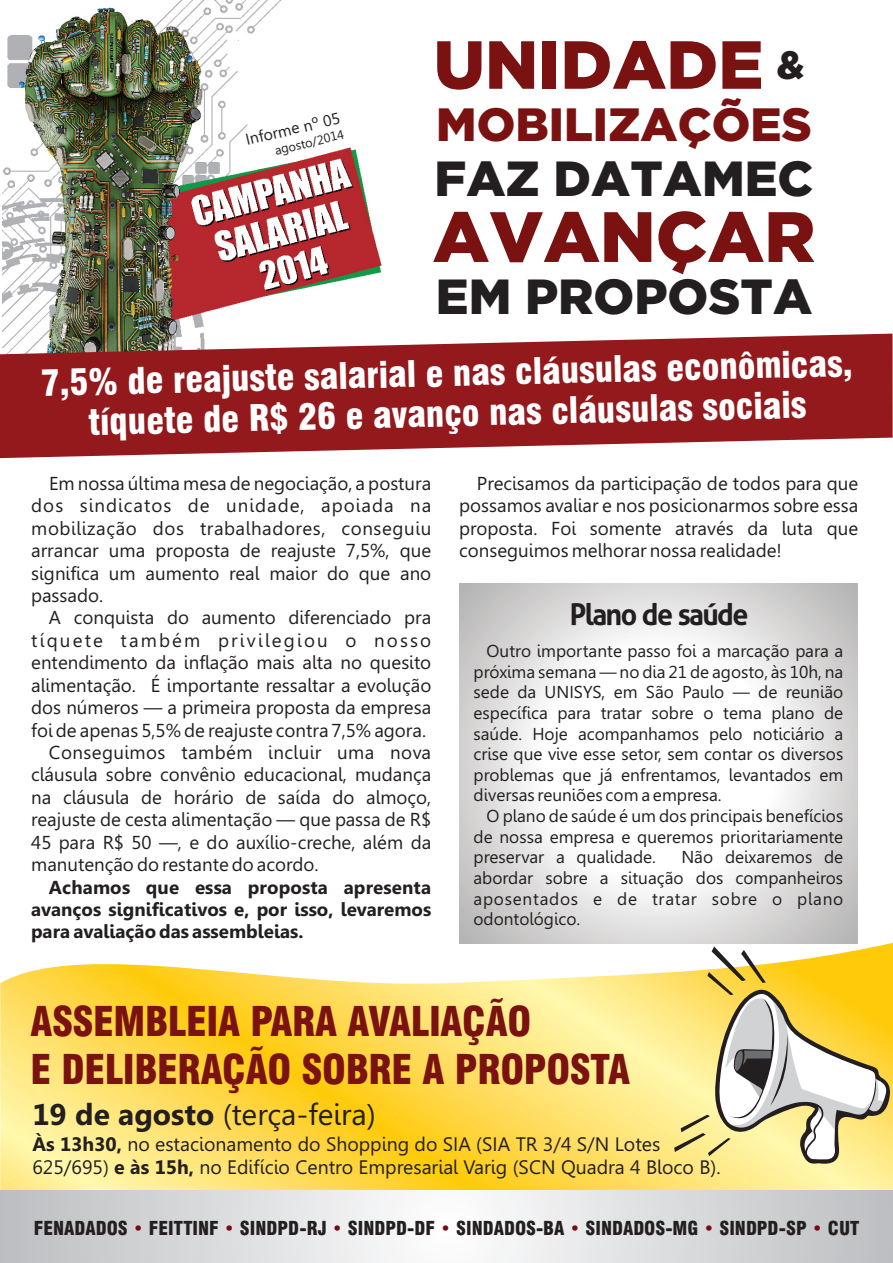
<style>
.page{position:relative;width:893px;height:1263px;background:#fff}
.page>*{position:absolute;margin:0;border:0;box-sizing:border-box;transform-origin:0 0}
.t1{font:900 71.1px "Gotham";color:#7a1211}
.t2{font:900 67.8px "Gotham";color:#7a1211}
.t3{font:900 49.2px "Gotham";color:#231f20}
.t4{font:900 46.65px "Gotham";color:#7a1211}
.t5{font:900 condensed 40.05px/48px "Swiss 721 BT";letter-spacing:-.01em;color:#7a1211}
.t6{font:900 39.45px "Gotham";color:#231f20}
.t7{font:900 condensed 35.55px "Swiss 721 BT";color:#fff}
.t8{font:30px "Leelawadee";color:#231f20}
.t9{font:700 30px "Aller";letter-spacing:-.055em;color:#231f20;scale:.95 1}
.t10{font:19.5px/23.2px "Leelawadee";color:#231f20}
.t11{font:18.75px/22.4px "Leelawadee";color:#231f20;text-align:justify}
.t12{font:700 18.75px/22.4px "Leelawadee";color:#231f20;text-align:justify}
.t13{font:900 condensed 18.75px "Swiss 721 BT";color:#231f20}
.t14{font:18.75px "Leelawadee";letter-spacing:.02em;color:#231f20}
.t15{font:18.75px "Leelawadee";letter-spacing:.115em;color:#231f20}
.t16{font:17.25px/20.7px "Leelawadee";color:#231f20;text-align:justify}
.t17{font:15.9px "Leelawadee";color:#231f20}
.t18{font:12.75px "Leelawadee";color:#231f20}
.s1{font-weight:700}
.s2{color:#750c15}
</style>
<div class="page">
<svg style="left:0;top:942px;width:893px;height:249px;background:#fee274"></svg>
<svg style="left:459px;top:584px;width:399px;height:359px"></svg>
<img style="left:2px;top:0;width:379px;height:334px">
<svg style="left:0;top:1191px;width:893px;height:72px"></svg>
<svg style="left:0;top:334px;width:893px;height:124px;background:#a23b3d"></svg>
<svg style="left:674px;top:946px;width:216px;height:218px"></svg>
<svg style="left:62px;top:389px;width:6px;height:12px"></svg>
<svg style="left:534px;top:357px;width:6px;height:27px"></svg>
<div style="left:737px;top:391px;width:52px;height:29px;background:#94191c"></div>
<p class="t17" style="left:244px;top:130px;width:98px;rotate:-13deg">Informe nº 05</p>
<p class="t18" style="left:294px;top:138px;width:51px;rotate:-13deg">st/04</p>
<p class="t18" style="left:273px;top:143px;width:65px;rotate:-13deg">ago o2 1</p>
<h2 class="t2" style="left:434px;top:39px;width:331px">UNIDADE</h2>
<h3 class="t4" style="left:436px;top:107px;width:377px">MOBILIZAÇÕES</h3>
<h3 class="t6" style="left:777px;top:50px;width:29px">&amp;</h3>
<h3 class="t3" style="left:435px;top:160px;width:381px">FAZ DATAMEC</h3>
<h1 class="t1" style="left:433px;top:210px;width:384px">AVANÇAR</h1>
<h3 class="t3" style="left:436px;top:278px;width:378px">EM PROPOSTA</h3>
<h3 class="t7" style="left:379px;top:360px;width:264px;rotate:-1deg">i l e nas c áusu a</h3>
<h3 class="t7" style="left:701px;top:352px;width:143px;rotate:-1deg">on mi as</h3>
<h3 class="t7" style="left:613px;top:354px;width:241px;rotate:-1deg">lsec ô c ,</h3>
<h3 class="t7" style="left:41px;top:368px;width:368px;rotate:-1deg">7 5% de r j s e alar a</h3>
<h3 class="t7" style="left:185px;top:365px;width:136px;rotate:-1deg">eaut s</h3>
<h3 class="t7" style="left:100px;top:407px;width:219px;rotate:-1deg">í et d R 2</h3>
<h3 class="t7" style="left:373px;top:399px;width:435px;rotate:-1deg">aano a cásls so as</h3>
<h3 class="t7" style="left:88px;top:406px;width:591px;rotate:-1deg">tqu e e $ 6e v ç ns luua</h3>
<p class="t11" style="left:31px;top:472px;width:402px;text-indent:18px">Em nossa última mesa de negociação, a postura dos sindicatos de unidade, apoiada na mobilização dos trabalhadores, conseguiu arrancar uma proposta de reajuste 7,5%, que significa um aumento real maior do que ano passado.</p>
<p class="t11" style="left:49px;top:606px;width:384px">A conquista do aumento diferenciado pra</p>
<p class="t15" style="left:31px;top:629px;width:401px">tíquete também privilegiou o nosso</p>
<p class="t11" style="left:31px;top:651px;width:402px">entendimento da inflação mais alta no quesito</p>
<p class="t11" style="left:31px;top:674px;width:402px">alimentação. É importante ressaltar a evolução</p>
<p class="t11" style="left:31px;top:696px;width:402px">dos números — a primeira proposta da empresa</p>
<p class="t11" style="left:31px;top:719px;width:396px">foi de apenas 5,5% de reajuste contra 7,5% agora.</p>
<p class="t14" style="left:49px;top:741px;width:384px">Conseguimos também incluir uma nova</p>
<p class="t11" style="left:31px;top:763px;width:402px">cláusula sobre convênio educacional, mudança</p>
<p class="t11" style="left:31px;top:786px;width:402px">na cláusula de horário de saída do almoço,</p>
<p class="t11" style="left:31px;top:808px;width:401px">reajuste de cesta alimentação — que passa de R$</p>
<p class="t11" style="left:31px;top:831px;width:402px">45 para R$ 50 —, e do auxílio-creche, além da</p>
<p class="t11" style="left:31px;top:853px;width:289px">manutenção do restante do acordo.</p>
<p class="t12" style="left:31px;top:876px;width:402px;text-indent:18px">Achamos que essa proposta apresenta avanços significativos e, por isso, levaremos para avaliação das assembleias.</p>
<p class="t11" style="left:459px;top:472px;width:401px;text-indent:18px">Precisamos da participação de todos para que possamos avaliar e nos posicionarmos sobre essa proposta. Foi somente através da luta que conseguimos melhorar nossa realidade!</p>
<h3 class="t9" style="left:570px;top:603px;width:190px">Plano de saúde</h3>
<p class="t16" style="left:473px;top:640px;width:371px;text-indent:13px">Outro importante passo foi a marcação para a próxima semana — no dia 21 de agosto, às 10h, na sede da UNISYS, em São Paulo — de reunião específica para tratar sobre o tema plano de saúde. Hoje acompanhamos pelo noticiário a crise que vive esse setor, sem contar os diversos problemas que já enfrentamos, levantados em diversas reuniões com a empresa.</p>
<p class="t16" style="left:473px;top:805px;width:371px;text-indent:13px">O plano de saúde é um dos principais benefícios de nossa empresa e queremos prioritariamente preservar a qualidade.</p>
<p class="t16" style="left:473px;top:847px;width:371px;text-indent:208px">Não deixaremos de abordar sobre a situação dos companheiros aposentados e de tratar sobre o plano odontológico.</p>
<h3 class="t5" style="left:30px;top:1002px;width:601px">ASSEMBLEIA PARA AVALIAÇÃO<br>E DELIBERAÇÃO SOBRE A PROPOSTA</h3>
<h3 class="t8" style="left:32px;top:1096px;width:345px"><span class="s1">19 de agosto</span> (terça-feira)</h3>
<p class="t10" style="left:32px;top:1132px;width:690px"><span class="s1">Às 13h30,</span> no estacionamento do Shopping do SIA (SIA TR 3/4 S/N Lotes<br>625/695) <span class="s1">e às 15h,</span> no Edifício Centro Empresarial Varig (SCN Quadra 4 Bloco B).</p>
<p class="t13" style="left:34px;top:1220px;width:827px">FENADADOS <span class="s2">•</span> FEITTINF <span class="s2">•</span> SINDPD-RJ <span class="s2">•</span> SINDPD-DF <span class="s2">•</span> SINDADOS-BA <span class="s2">•</span> SINDADOS-MG <span class="s2">•</span> SINDPD-SP <span class="s2">•</span> CUT</p>
</div>
